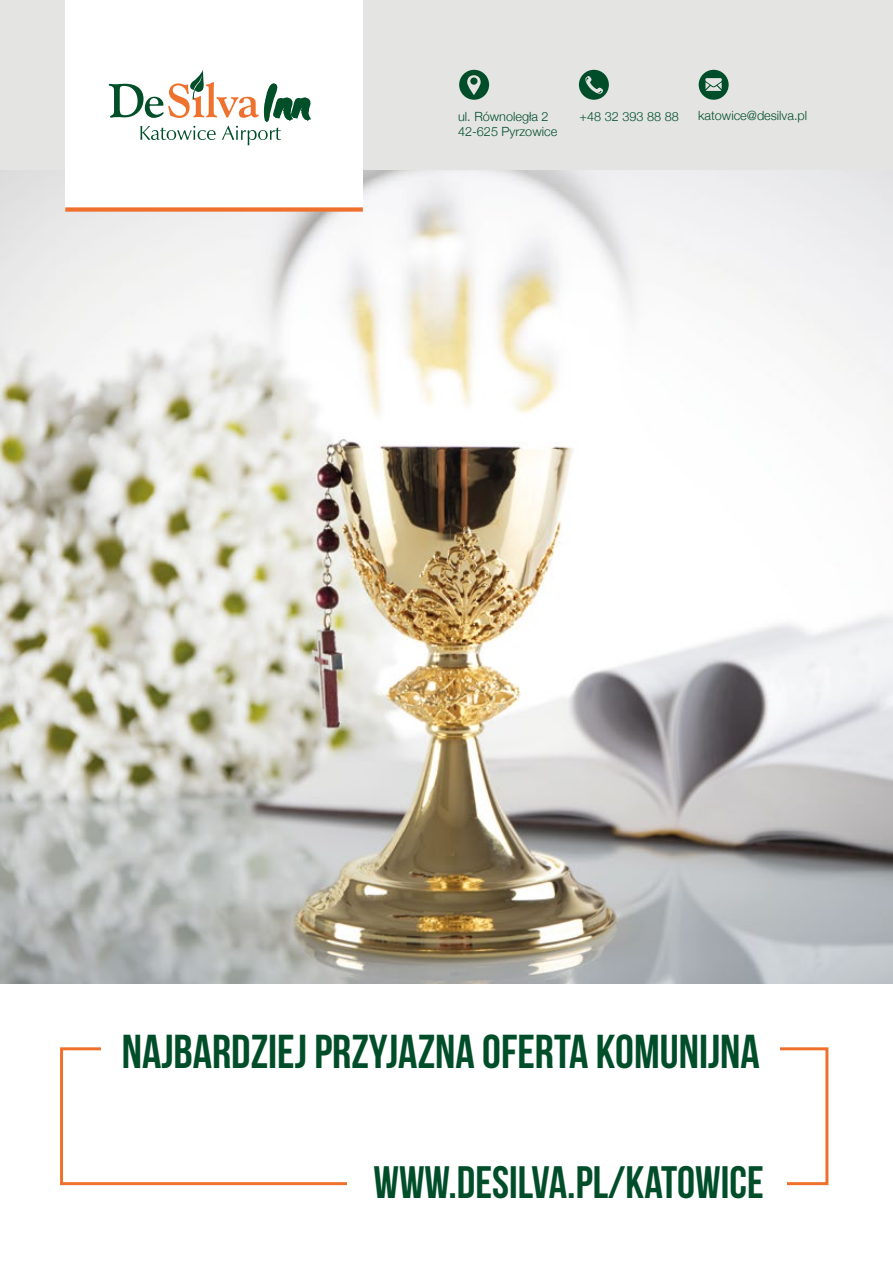
<style>
.page{position:relative;width:893px;height:1263px;background:#fff}
.page>*{position:absolute;margin:0;border:0;box-sizing:border-box;transform-origin:0 0}
.t1{font:47.55px "Bebas Neue";color:#004e29}
.t2{font:45.45px "Bebas Neue";color:#004e29}
.t3{font:300 12.6px/15px "Helvetica Neue";color:#004e29}
</style>
<div class="page">
<div style="left:0;top:0;width:893px;height:171px;background:#e4e4e3"></div>
<img style="left:0;top:170px;width:893px;height:814px">
<div style="left:65px;top:0;width:298px;height:210px;background:#fff"></div>
<div style="left:65px;top:207px;width:298px;height:5px;background:#ee702c"></div>
<div style="left:60px;top:1047px;width:768px;height:138px;border:3px solid #ee702c"></div>
<div style="left:101px;top:1019px;width:678px;height:66px;background:#fff"></div>
<svg style="left:459px;top:70px;width:30px;height:30px"></svg>
<svg style="left:579px;top:70px;width:30px;height:30px"></svg>
<svg style="left:699px;top:70px;width:30px;height:30px"></svg>
<div style="left:347px;top:1143px;width:440px;height:66px;background:#fff"></div>
<svg style="left:109px;top:70px;width:202px;height:76px"></svg>
<p class="t3" style="left:458px;top:108px;width:101px">ul. Równoległa 2<br>42-625 Pyrzowice</p>
<p class="t3" style="left:580px;top:108px;width:101px">+48 32 393 88 88</p>
<p class="t3" style="left:698px;top:107px;width:110px">katowice@desilva.pl</p>
<h1 class="t1" style="left:122px;top:1025px;width:640px">NAJBARDZIEJ PRZYJAZNA OFERTA KOMUNIJNA</h1>
<h2 class="t2" style="left:373px;top:1157px;width:392px">WWW.DESILVA.PL/KATOWICE</h2>
</div>
